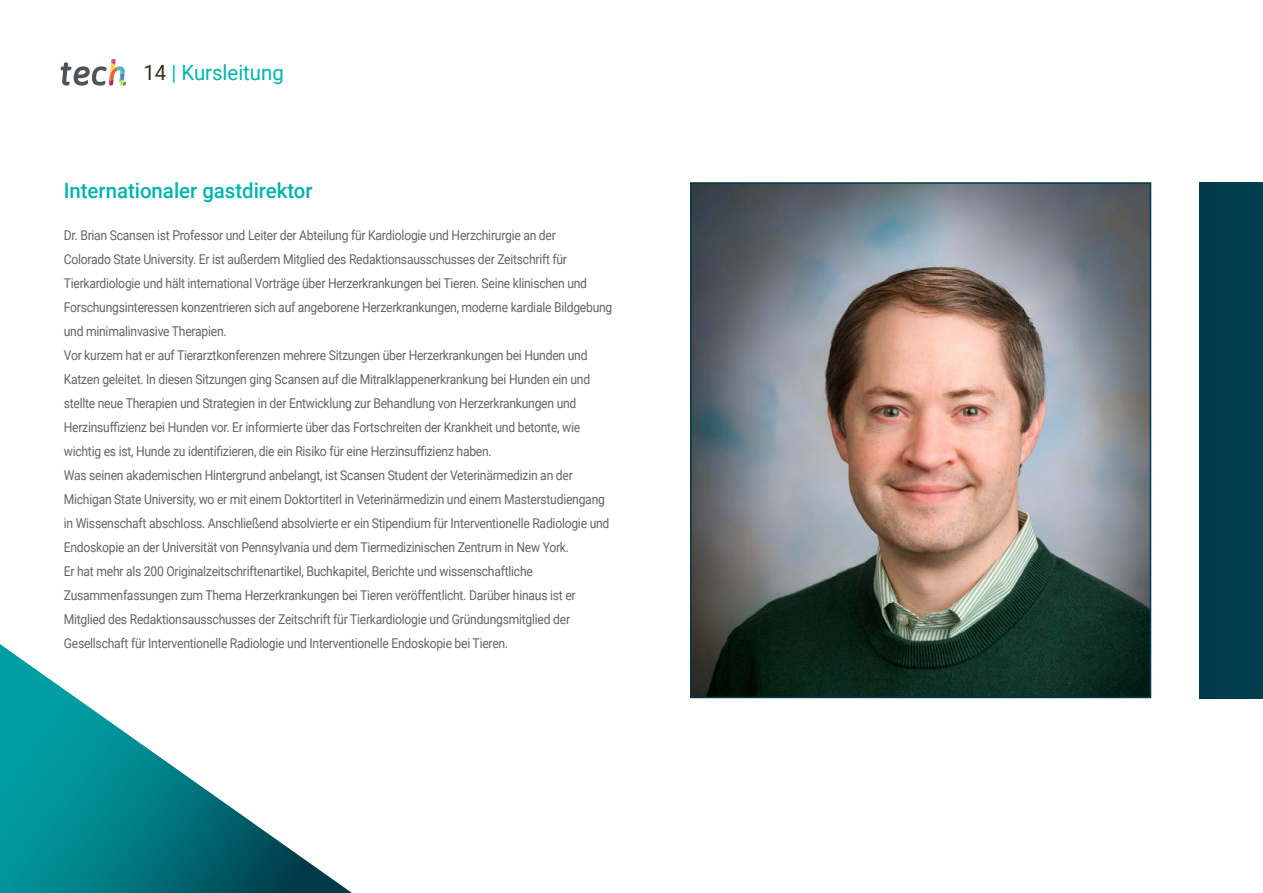
<style>
.page{position:relative;width:1263px;height:893px;background:#fff}
.page>*{position:absolute;margin:0;border:0;box-sizing:border-box;transform-origin:0 0}
.t1{font:500 21px "Roboto";color:#00b4b0}
.t2{font:21px "Roboto";color:#00b4b0}
.t3{font:13.5px/24px "Roboto";letter-spacing:-.02em;color:#656565;scale:.9 1}
.s1{color:#312e20}
</style>
<div class="page">
<img style="left:693px;top:185px;width:455px;height:510px">
<div style="left:690px;top:182px;width:461px;height:516px;border:2px solid #003949"></div>
<svg style="left:0;top:644px;width:352px;height:249px"></svg>
<div style="left:1199px;top:182px;width:64px;height:516px;background:#003c4b"></div>
<svg style="left:61px;top:59px;width:65px;height:27px"></svg>
<h1 class="t2" style="left:144px;top:57px;width:142px"><span class="s1">14</span> | Kursleitung</h1>
<h1 class="t1" style="left:64px;top:176px;width:250px">Internationaler gastdirektor</h1>
<p class="t3" style="left:64px;top:222px;width:611px">Dr. Brian Scansen ist Professor und Leiter der Abteilung für Kardiologie und Herzchirurgie an der<br>Colorado State University. Er ist außerdem Mitglied des Redaktionsausschusses der Zeitschrift für Tierkardiologie und hält international Vorträge über Herzerkrankungen bei Tieren. Seine klinischen und Forschungsinteressen konzentrieren sich auf angeborene Herzerkrankungen, moderne kardiale Bildgebung und minimalinvasive Therapien.<br>Vor kurzem hat er auf Tierarztkonferenzen mehrere Sitzungen über Herzerkrankungen bei Hunden und Katzen geleitet. In diesen Sitzungen ging Scansen auf die Mitralklappenerkrankung bei Hunden ein und stellte neue Therapien und Strategien in der Entwicklung zur Behandlung von Herzerkrankungen und Herzinsuffizienz bei Hunden vor. Er informierte über das Fortschreiten der Krankheit und betonte, wie wichtig es ist, Hunde zu identifizieren, die ein Risiko für eine Herzinsuffizienz haben.<br>Was seinen akademischen Hintergrund anbelangt, ist Scansen Student der Veterinärmedizin an der Michigan State University, wo er mit einem Doktortiterl in Veterinärmedizin und einem Masterstudiengang in Wissenschaft abschloss. Anschließend absolvierte er ein Stipendium für Interventionelle Radiologie und Endoskopie an der Universität von Pennsylvania und dem Tiermedizinischen Zentrum in New York.<br>Er hat mehr als 200 Originalzeitschriftenartikel, Buchkapitel, Berichte und wissenschaftliche Zusammenfassungen zum Thema Herzerkrankungen bei Tieren veröffentlicht. Darüber hinaus ist er Mitglied des Redaktionsausschusses der Zeitschrift für Tierkardiologie und Gründungsmitglied der Gesellschaft für Interventionelle Radiologie und Interventionelle Endoskopie bei Tieren.</p>
</div>
